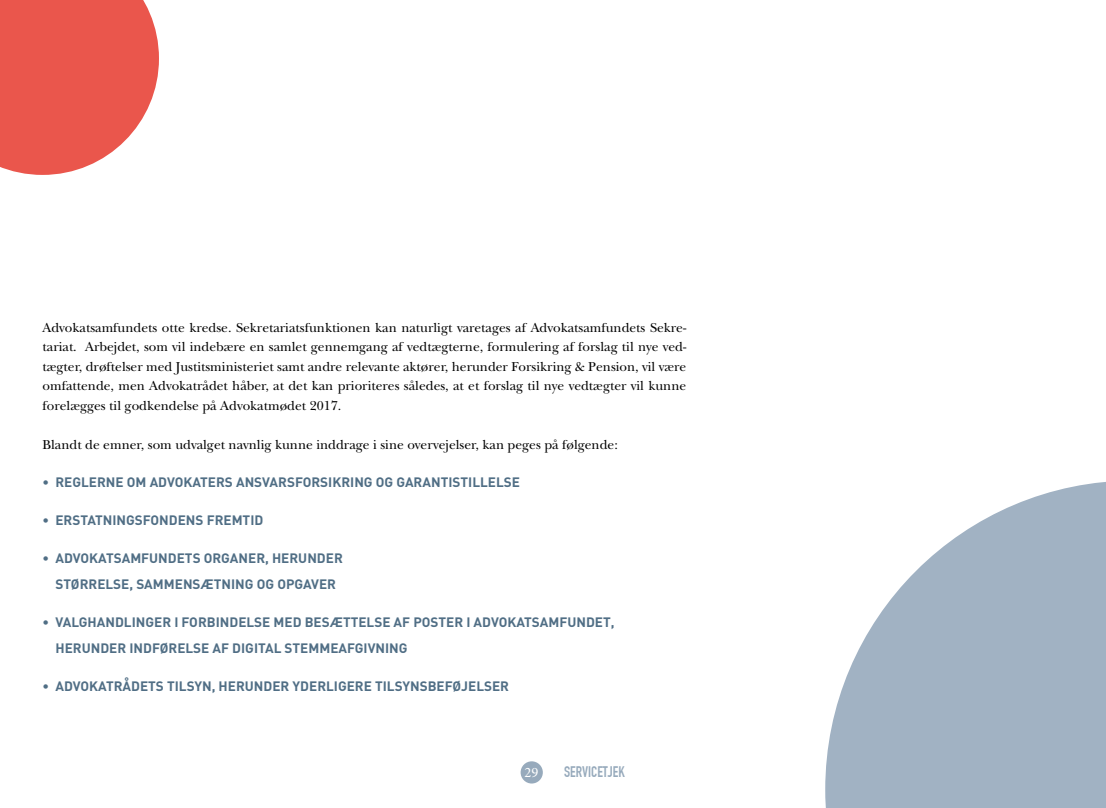
<style>
.page{position:relative;width:1106px;height:808px;background:#fff}
.page>*{position:absolute;margin:0;border:0;box-sizing:border-box;transform-origin:0 0}
.t1{font:700 15px "DIN Condensed";color:#97aabc}
.t2{font:14.4px "Minion Pro";color:#fff}
.t3{font:13.5px/19.5px "New Baskerville Std";color:#000;text-align:justify}
.t4{font:700 13.5px/25.5px "DIN";color:#506e85;text-align:center}
</style>
<div class="page">
<svg style="left:825px;top:482px;width:281px;height:326px;fill:#a1b2c3"></svg>
<svg style="left:0;top:0;width:159px;height:175px;background:#ec6960"></svg>
<div style="left:520px;top:761px;width:23px;height:22px;background:#97aabc;border-radius:50%"></div>
<p class="t3" style="left:43px;top:317px;width:645px">Advokatsamfundets otte kredse. Sekretariatsfunktionen kan naturligt varetages af Advokatsamfundets Sekre&shy;tariat. Arbejdet, som vil indebære en samlet gennemgang af vedtægterne, formulering af forslag til nye ved&shy;tægter, drøftelser med Justitsministeriet samt andre relevante aktører, herunder Forsikring &amp; Pension, vil være omfattende, men Advokatrådet håber, at det kan prioriteres således, at et forslag til nye vedtægter vil kunne forelægges til godkendelse på Advokatmødet 2017.</p>
<p class="t3" style="left:43px;top:434px;width:577px">Blandt de emner, som udvalget navnlig kunne inddrage i sine overvejelser, kan peges på følgende:</p>
<p class="t4" style="left:43px;top:469px;width:479px">• REGLERNE OM ADVOKATERS ANSVARSFORSIKRING OG GARANTISTILLELSE</p>
<p class="t4" style="left:43px;top:507px;width:222px">• ERSTATNINGSFONDENS FREMTID</p>
<p class="t4" style="left:43px;top:545px;width:302px">• ADVOKATSAMFUNDETS ORGANER, HERUNDER<br>STØRRELSE, SAMMENSÆTNING OG OPGAVER</p>
<p class="t4" style="left:55px;top:609px;width:560px;text-align:left;text-indent:-13px">• VALGHANDLINGER I FORBINDELSE MED BESÆTTELSE AF POSTER I ADVOKATSAMFUNDET,<br>HERUNDER INDFØRELSE AF DIGITAL STEMMEAFGIVNING</p>
<p class="t4" style="left:43px;top:673px;width:468px">• ADVOKATRÅDETS TILSYN, HERUNDER YDERLIGERE TILSYNSBEFØJELSER</p>
<p class="t2" style="left:524px;top:762px;width:15px">29</p>
<p class="t1" style="left:564px;top:763px;width:62px">SERVICETJEK</p>
</div>
